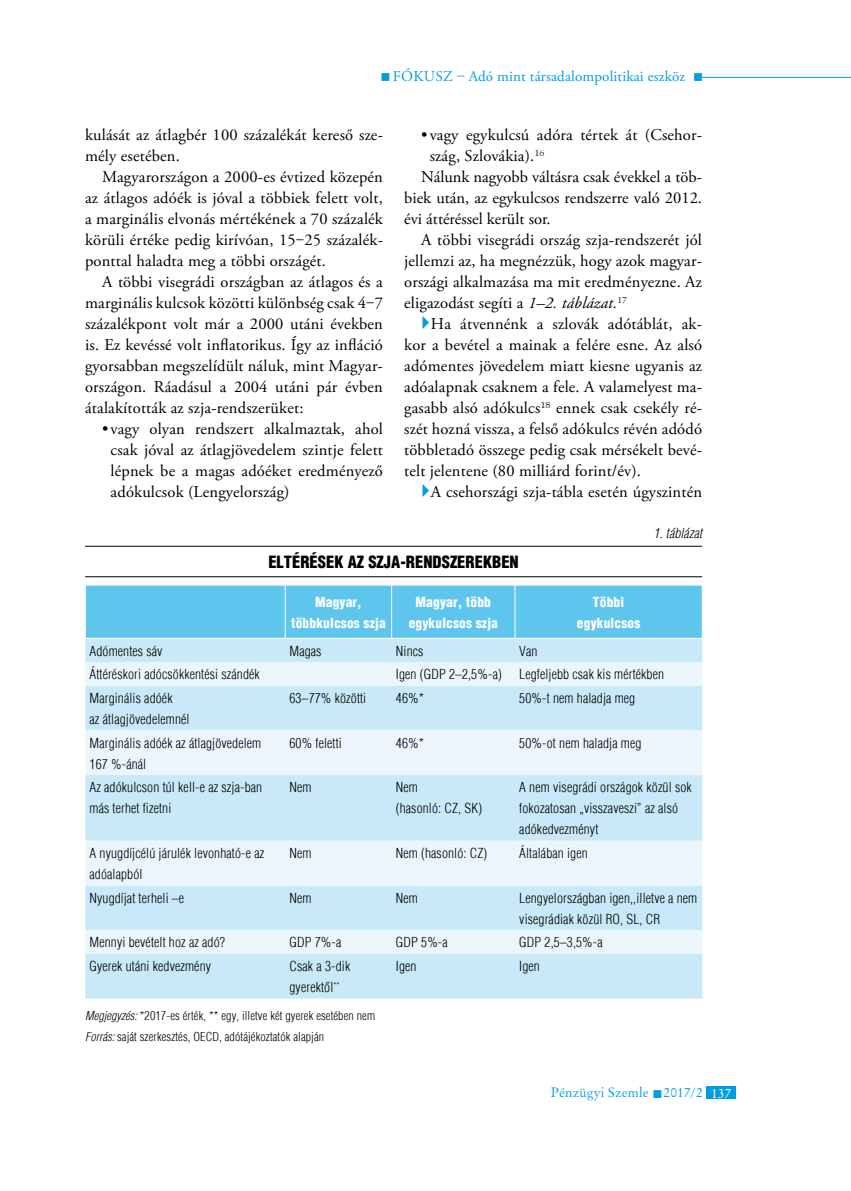
<style>
.page{position:relative;width:851px;height:1191px;background:#fff}
.page>*{position:absolute;margin:0;border:0;box-sizing:border-box;transform-origin:0 0}
.t1{font:16.5px/21px "Adobe Garamond Pro";letter-spacing:.01em;color:#000;text-align:justify}
.t2{font:900 condensed 16.5px "H Helvetica";color:#000}
.t3{font:15px "Adobe Garamond Pro";letter-spacing:.01em;color:#009ee0}
.t4{font:300 condensed 13.5px/21px "H Helvetica";letter-spacing:.01em;color:#000}
.t5{font:900 condensed 13.5px/21px "H Helvetica";letter-spacing:.01em;color:#fff;text-align:center}
.t6{font:13.5px "Original Garamond HU Normal";letter-spacing:.01em;color:#009ee0}
.t7{font:italic 300 condensed 13.5px "H Helvetica";letter-spacing:.01em;color:#000}
.t8{font:300 condensed 12px/21px "H Helvetica";letter-spacing:.01em;color:#000}
.s1{font-style:italic}
.s2{color:#fff}
</style>
<div class="page">
<hr style="left:702px;top:77px;width:148px;height:1px;background:#009ee0">
<div style="left:706px;top:1086px;width:30px;height:13px;background:#009ee0"></div>
<hr style="left:85px;top:546px;width:617px;height:1px;background:#000">
<hr style="left:85px;top:576px;width:617px;height:1px;background:#000">
<div style="left:86px;top:586px;width:616px;height:52px;background:#5ec5ed"></div>
<div style="left:85px;top:639px;width:617px;height:359px;background:#c9e9f8"></div>
<svg style="left:85px;top:662px;width:617px;height:291px;background:#d9eff9"></svg>
<hr style="left:285px;top:585px;width:1px;height:53px;background:#fff">
<hr style="left:391px;top:585px;width:1px;height:53px;background:#fff">
<hr style="left:514px;top:585px;width:1px;height:53px;background:#fff">
<p class="t3" style="left:380px;top:67px;width:324px">■ fókusz – Adó mint társadalompolitikai eszköz ■</p>
<p class="t1" style="left:85px;top:125px;width:299px">kulását az átlagbér 100 százalékát kereső sze&shy;mély esetében.</p>
<p class="t1" style="left:85px;top:167px;width:299px;text-indent:17px">Magyarországon a 2000-es évtized közepén az átlagos adóék is jóval a többiek felett volt, a marginális elvonás mértékének a 70 százalék körüli értéke pedig kirívóan, 15‒25 százalék&shy;ponttal haladta meg a többi országét.</p>
<p class="t1" style="left:85px;top:272px;width:299px;text-indent:17px">A többi visegrádi országban az átlagos és a marginális kulcsok közötti különbség csak 4‒7 százalékpont volt már a 2000 utáni években is. Ez kevéssé volt inflatorikus. Így az infláció gyorsabban megszelídült náluk, mint Magyar&shy;országon. Ráadásul a 2004 utáni pár évben átalakították az szja-rendszerüket:</p>
<p class="t1" style="left:111px;top:419px;width:274px;text-indent:-8px">• vagy olyan rendszert alkalmaztak, ahol csak jóval az átlagjövedelem szintje felett lépnek be a magas adóéket eredményező adókulcsok (Lengyelország)</p>
<p class="t1" style="left:421px;top:125px;width:282px">• vagy egykulcsú adóra tértek át (Csehor-</p>
<p class="t1" style="left:429px;top:146px;width:116px">szág, Szlovákia).<sup>16</sup></p>
<p class="t1" style="left:421px;top:167px;width:282px">Nálunk nagyobb váltásra csak évekkel a töb-</p>
<p class="t1" style="left:404px;top:188px;width:299px">biek után, az egykulcsos rendszerre való 2012.</p>
<p class="t1" style="left:404px;top:209px;width:148px">évi áttéréssel került sor.</p>
<p class="t1" style="left:421px;top:230px;width:282px">A többi visegrádi ország szja-rendszerét jól</p>
<p class="t1" style="left:404px;top:251px;width:299px">jellemzi az, ha megnézzük, hogy azok magyar-</p>
<p class="t1" style="left:404px;top:272px;width:299px">országi alkalmazása ma mit eredményezne. Az</p>
<p class="t1" style="left:404px;top:293px;width:224px">eligazodást segíti a <span class="s1">1–2. táblázat.</span><sup>17</sup></p>
<p class="t1" style="left:431px;top:314px;width:272px">Ha átvennénk a szlovák adótáblát, ak-</p>
<p class="t1" style="left:404px;top:335px;width:299px">kor a bevétel a mainak a felére esne. Az alsó</p>
<p class="t1" style="left:404px;top:356px;width:299px">adómentes jövedelem miatt kiesne ugyanis az</p>
<p class="t1" style="left:404px;top:377px;width:299px">adóalapnak csaknem a fele. A valamelyest ma-</p>
<p class="t1" style="left:404px;top:398px;width:299px">gasabb alsó adókulcs<sup>18</sup> ennek csak csekély ré-</p>
<p class="t1" style="left:404px;top:419px;width:299px">szét hozná vissza, a felső adókulcs révén adódó</p>
<p class="t1" style="left:404px;top:440px;width:299px">többletadó összege pedig csak mérsékelt bevé-</p>
<p class="t1" style="left:404px;top:461px;width:238px">telt jelentene (80 milliárd forint/év).</p>
<p class="t1" style="left:430px;top:482px;width:273px">A csehországi szja-tábla esetén úgyszintén</p>
<p class="t7" style="left:653px;top:525px;width:50px">1. táblázat</p>
<p class="t2" style="left:268px;top:551px;width:252px">Eltérések az szja-rendszerekben</p>
<p class="t5" style="left:291px;top:591px;width:96px">Magyar, többkulcsos szja</p>
<p class="t5" style="left:408px;top:591px;width:91px">Magyar, több egykulcsos szja</p>
<p class="t5" style="left:576px;top:591px;width:65px">Többi egykulcsos</p>
<p class="t4" style="left:89px;top:640px;width:74px">Adómentes sáv</p>
<p class="t4" style="left:289px;top:640px;width:34px">Magas</p>
<p class="t4" style="left:396px;top:640px;width:29px">Nincs</p>
<p class="t4" style="left:519px;top:640px;width:20px">Van</p>
<p class="t4" style="left:89px;top:664px;width:172px">Áttéréskori adócsökkentési szándék</p>
<p class="t4" style="left:396px;top:664px;width:107px">Igen (GDP 2–2,5%-a)</p>
<p class="t4" style="left:519px;top:664px;width:146px">Legfeljebb csak kis mértékben</p>
<p class="t4" style="left:89px;top:687px;width:102px">Marginális adóék<br>az átlagjövedelemnél</p>
<p class="t4" style="left:289px;top:687px;width:78px">63–77% közötti</p>
<p class="t4" style="left:396px;top:687px;width:30px">46%*</p>
<p class="t4" style="left:519px;top:687px;width:117px">50%-t nem haladja meg</p>
<p class="t4" style="left:89px;top:732px;width:173px">Marginális adóék az átlagjövedelem<br>167 %-ánál</p>
<p class="t4" style="left:289px;top:732px;width:54px">60% feletti</p>
<p class="t4" style="left:396px;top:732px;width:30px">46%*</p>
<p class="t4" style="left:519px;top:732px;width:124px">50%-ot nem haladja meg</p>
<p class="t4" style="left:89px;top:777px;width:174px">Az adókulcson túl kell-e az szja-ban más terhet fizetni</p>
<p class="t4" style="left:289px;top:777px;width:24px">Nem</p>
<p class="t4" style="left:396px;top:777px;width:88px">Nem<br>(hasonló: CZ, SK)</p>
<p class="t4" style="left:519px;top:777px;width:174px">A nem visegrádi országok közül sok fokozatosan „visszaveszi” az alsó adókedvezményt</p>
<p class="t4" style="left:89px;top:842px;width:176px">A nyugdíjcélú járulék levonható-e az adóalapból</p>
<p class="t4" style="left:289px;top:842px;width:24px">Nem</p>
<p class="t4" style="left:396px;top:842px;width:93px">Nem (hasonló: CZ)</p>
<p class="t4" style="left:519px;top:842px;width:70px">Általában igen</p>
<p class="t4" style="left:89px;top:887px;width:96px">Nyugdíjat terheli –e</p>
<p class="t4" style="left:289px;top:887px;width:24px">Nem</p>
<p class="t4" style="left:396px;top:887px;width:24px">Nem</p>
<p class="t4" style="left:519px;top:887px;width:179px">Lengyelországban igen,,illetve a nem visegrádiak közül RO, SL, CR</p>
<p class="t4" style="left:89px;top:932px;width:137px">Mennyi bevételt hoz az adó?</p>
<p class="t4" style="left:289px;top:932px;width:53px">GDP 7%-a</p>
<p class="t4" style="left:396px;top:932px;width:53px">GDP 5%-a</p>
<p class="t4" style="left:519px;top:932px;width:85px">GDP 2,5–3,5%-a</p>
<p class="t4" style="left:89px;top:955px;width:123px">Gyerek utáni kedvezmény</p>
<p class="t4" style="left:289px;top:955px;width:62px">Csak a 3-dik gyerektől<sup>**</sup></p>
<p class="t4" style="left:396px;top:955px;width:22px">Igen</p>
<p class="t4" style="left:519px;top:955px;width:22px">Igen</p>
<p class="t8" style="left:85px;top:1004px;width:291px"><span class="s1">Megjegyzés:</span> *2017-es érték, ** egy, illetve két gyerek esetében nem<br><span class="s1">Forrás:</span> saját szerkesztés, OECD, adótájékoztatók alapján</p>
<p class="t6" style="left:550px;top:1084px;width:182px">Pénzügyi Szemle ■ 2017/2 <span class="s2">137</span></p>
</div>
